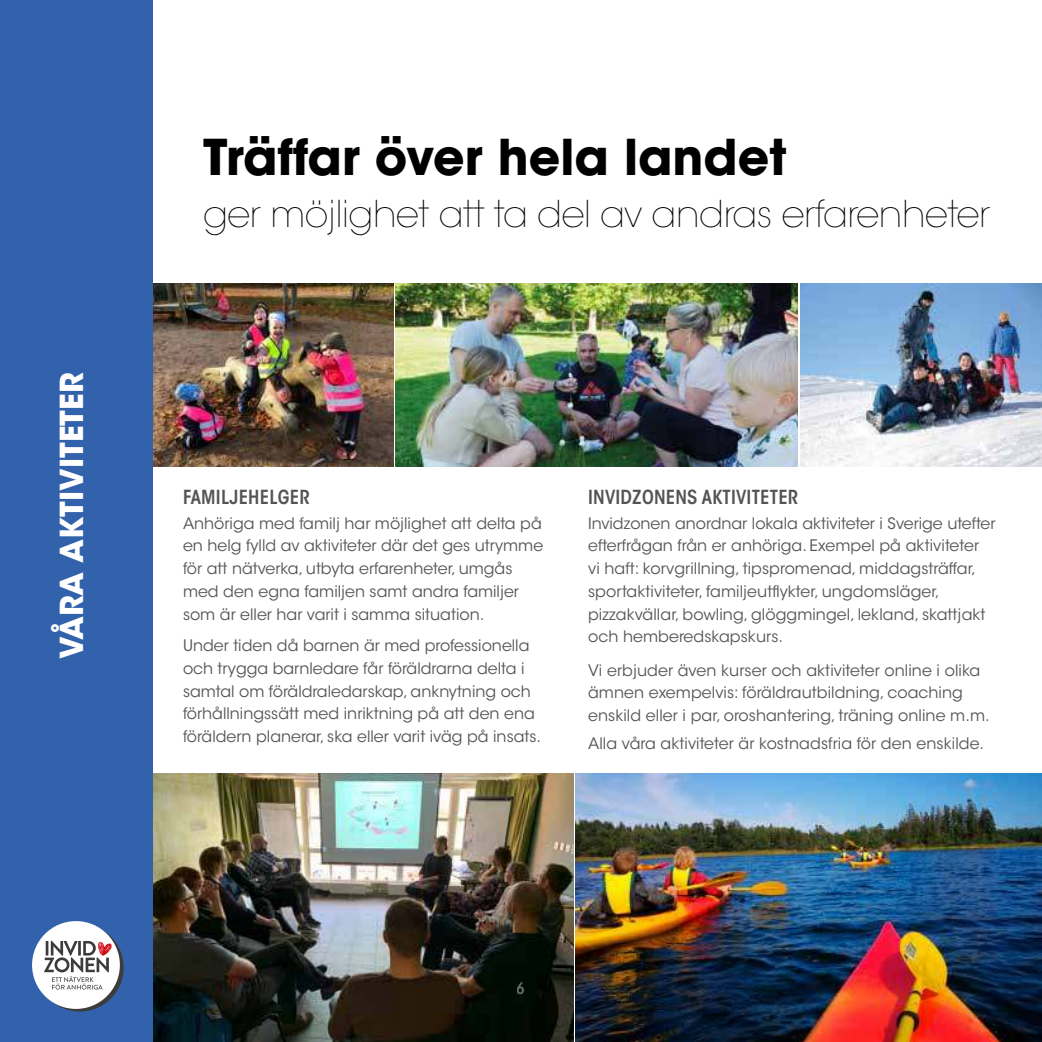
<style>
.page{position:relative;width:1042px;height:1042px;background:#fff}
.page>*{position:absolute;margin:0;border:0;box-sizing:border-box;transform-origin:0 0}
.t1{font:700 49px "ITC Avant Garde Std";color:#000}
.t2{font:200 36.75px "ITC Avant Garde Std";letter-spacing:-.01em;color:#000}
.t3{font:700 31.5px "ITC Avant Garde Std";color:#fff}
.t4{font:600 condensed 19.25px "ITC Avant Garde Std";letter-spacing:.01em;color:#545453}
.t5{font:15.75px/22.8px "ITC Avant Garde Std";color:#545453}
.t6{font:600 condensed 15.75px "ITC Avant Garde Std";color:#9a9a9a}
</style>
<div class="page">
<img style="left:153px;top:774px;width:420px;height:268px">
<img style="left:153px;top:284px;width:240px;height:183px">
<img style="left:800px;top:284px;width:242px;height:183px">
<img style="left:575px;top:774px;width:467px;height:268px">
<img style="left:396px;top:284px;width:401px;height:182px">
<div style="left:0;top:0;width:153px;height:1042px;background:#3362ac"></div>
<svg style="left:36px;top:924px;width:88px;height:87px"></svg>
<div style="left:32px;top:921px;width:88px;height:88px;background:#fff;border-radius:50%"></div>
<svg style="left:44px;top:941px;width:68px;height:48px"></svg>
<h3 class="t3" style="left:51px;top:659px;width:288px;rotate:-90deg">VÅRA AKTIVITETER</h3>
<h1 class="t1" style="left:203px;top:126px;width:585px">Träffar över hela landet</h1>
<h2 class="t2" style="left:203px;top:199px;width:789px">ger möjlighet att ta del av andras erfarenheter</h2>
<p class="t4" style="left:183px;top:486px;width:128px">FAMILJEHELGER</p>
<p class="t5" style="left:183px;top:513px;width:362px">Anhöriga med familj har möjlighet att delta på en helg fylld av aktiviteter där det ges utrymme för att nätverka, utbyta erfarenheter, umgås med den egna familjen samt andra familjer som är eller har varit i samma situation.</p>
<p class="t5" style="left:183px;top:635px;width:359px">Under tiden då barnen är med professionella och trygga barnledare får föräldrarna delta i samtal om föräldraledarskap, anknytning och förhållningssätt med inriktning på att den ena föräldern planerar, ska eller varit iväg på insats.</p>
<p class="t4" style="left:588px;top:486px;width:212px">INVIDZONENS AKTIVITETER</p>
<p class="t5" style="left:588px;top:513px;width:409px">Invidzonen anordnar lokala aktiviteter i Sverige utefter efterfrågan från er anhöriga. Exempel på aktiviteter<br>vi haft: korvgrillning, tipspromenad, middagsträffar, sportaktiviteter, familjeutflykter, ungdomsläger, pizzakvällar, bowling, glöggmingel, lekland, skattjakt och hemberedskapskurs.</p>
<p class="t5" style="left:588px;top:660px;width:403px">Vi erbjuder även kurser och aktiviteter online i olika ämnen exempelvis: föräldrautbildning, coaching enskild eller i par, oroshantering, träning online m.m.</p>
<p class="t5" style="left:588px;top:733px;width:397px">Alla våra aktiviteter är kostnadsfria för den enskilde.</p>
<p class="t6" style="left:517px;top:979px;width:10px">6</p>
</div>
